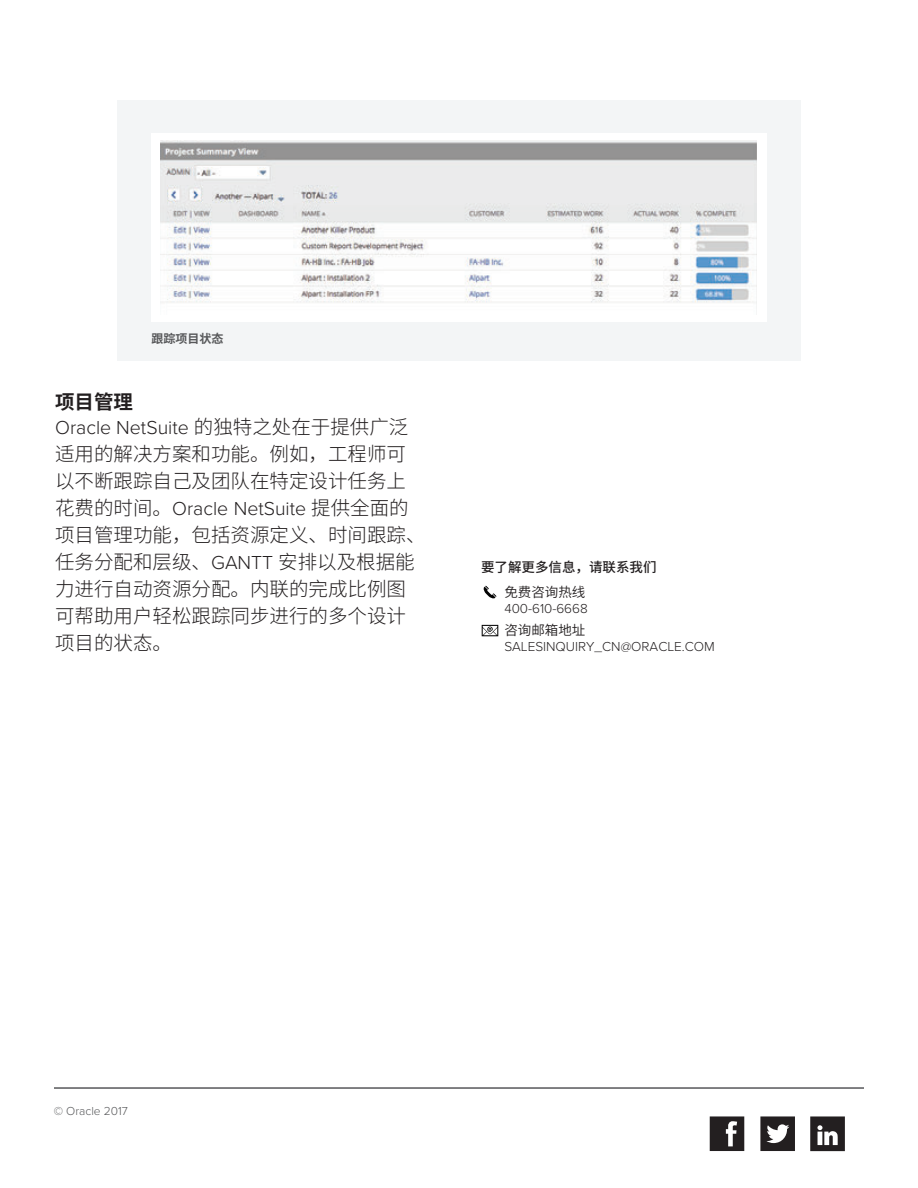
<style>
.page{position:relative;width:918px;height:1188px;background:#fff}
.page>*{position:absolute;margin:0;border:0;box-sizing:border-box;transform-origin:0 0}
.t1{font:300 19.5px/27px "Source Han Sans CN";color:#231f20}
.t2{font:300 19.5px "Proxima Nova";color:#231f20}
.t3{font:700 19.5px "Source Han Sans CN";color:#231f20}
.t4{font:300 13.5px "Proxima Nova";color:#231f20}
.t5{font:500 13.5px "Source Han Sans CN";color:#231f20}
.t6{font:13.5px "Source Han Sans CN";color:#231f20}
.t7{font:300 12px "Proxima Nova";color:#57585a}
.t8{font:700 12px "Source Han Sans CN";color:#57585a}
.s1{font-family:"Source Han Sans CN"}
.s2{font-family:"Proxima Nova"}
</style>
<div class="page">
<hr style="left:54px;top:1087px;width:810px;height:2px;background:#57585a">
<svg style="left:710px;top:1116px;width:34px;height:35px"></svg>
<svg style="left:760px;top:1116px;width:35px;height:35px"></svg>
<svg style="left:810px;top:1116px;width:35px;height:35px"></svg>
<div style="left:117px;top:100px;width:684px;height:261px;background:#f3f5f6"></div>
<div style="left:151px;top:134px;width:616px;height:188px;background:#fff"></div>
<img style="left:160px;top:140px;width:597px;height:168px">
<svg style="left:482px;top:625px;width:16px;height:11px"></svg>
<svg style="left:483px;top:586px;width:13px;height:13px"></svg>
<p class="t8" style="left:151px;top:332px;width:73px">跟踪项目状态</p>
<p class="t3" style="left:55px;top:391px;width:79px">项目管理</p>
<p class="t2" style="left:55px;top:413px;width:355px">Oracle NetSuite <span class="s1">的独特之处在于提供广泛</span></p>
<p class="t1" style="left:55px;top:440px;width:353px">适用的解决方案和功能。例如，工程师可以不断跟踪自己及团队在特定设计任务上</p>
<p class="t2" style="left:55px;top:494px;width:355px"><span class="s1">花费的时间。</span>Oracle NetSuite <span class="s1">提供全面的</span></p>
<p class="t1" style="left:55px;top:521px;width:372px">项目管理功能，包括资源定义、时间跟踪、任务分配和层级、<span class="s2">GANTT</span> 安排以及根据能力进行自动资源分配。内联的完成比例图可帮助用户轻松跟踪同步进行的多个设计项目的状态。</p>
<p class="t5" style="left:481px;top:559px;width:177px">要了解更多信息，请联系我们</p>
<p class="t6" style="left:504px;top:585px;width:82px">免费咨询热线</p>
<p class="t4" style="left:504px;top:599px;width:85px">400-610-6668</p>
<p class="t6" style="left:504px;top:622px;width:82px">咨询邮箱地址</p>
<p class="t4" style="left:504px;top:636px;width:212px">SALESINQUIRY_CN@ORACLE.COM</p>
<p class="t7" style="left:54px;top:1102px;width:76px">© Oracle 2017</p>
</div>
